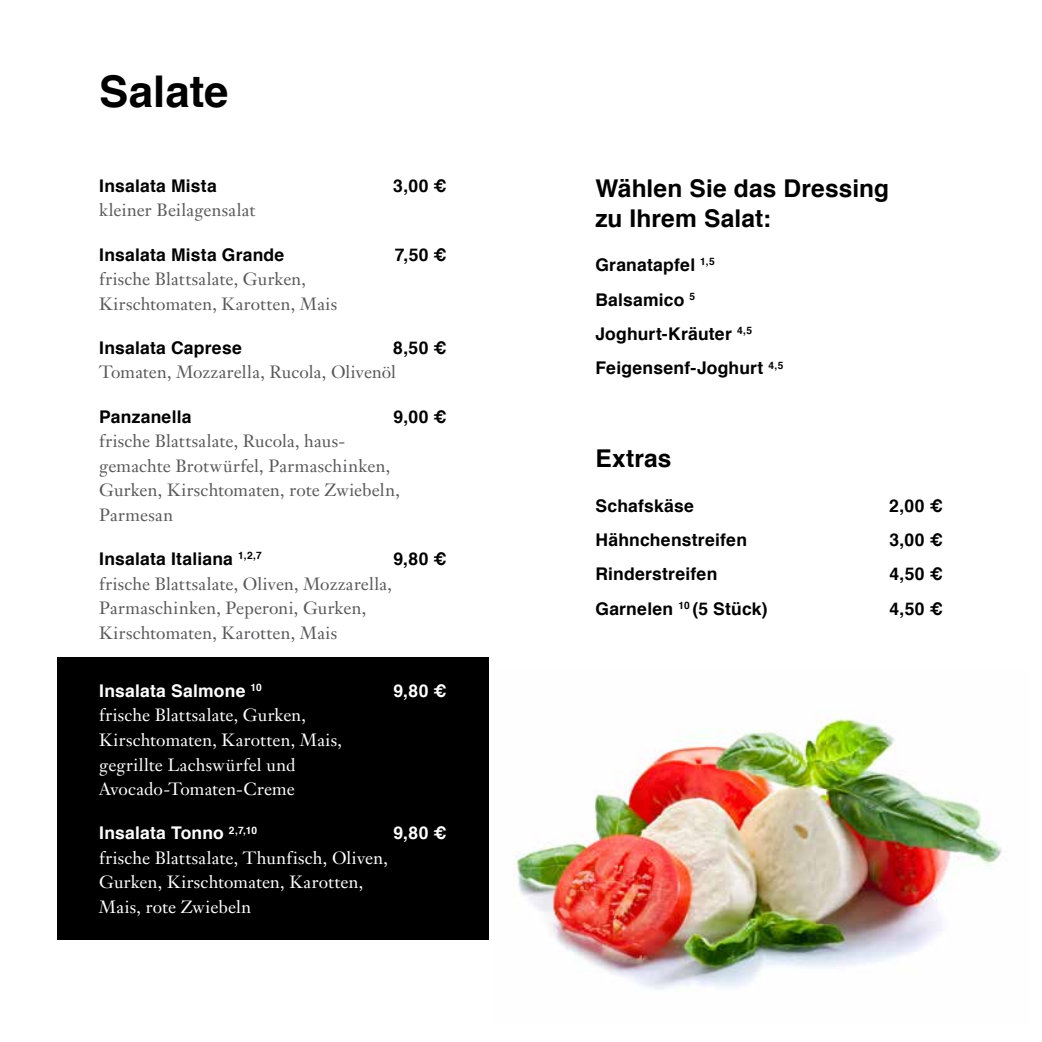
<style>
.page{position:relative;width:1042px;height:1042px;background:#fff}
.page>*{position:absolute;margin:0;border:0;box-sizing:border-box;transform-origin:0 0}
.t1{font:700 43.75px "Helvetica";color:#000}
.t2{font:700 24.5px/29.8px "Helvetica";letter-spacing:.005em;color:#000}
.t3{font:17.5px/24.5px "Janson Text LT Std";letter-spacing:.01em;color:#58585a}
.t4{font:700 17.5px/34.5px "Helvetica";letter-spacing:.015em;color:#000}
.t5{font:17.5px/24.5px "Janson Text LT Std";letter-spacing:.01em;color:#fff}
.t6{font:700 17.5px "Helvetica";letter-spacing:.01em;color:#fff}
</style>
<div class="page">
<img style="left:513px;top:714px;width:489px;height:276px">
<div style="left:57px;top:657px;width:432px;height:283px;background:#000"></div>
<h1 class="t1" style="left:99px;top:57px;width:131px">Salate</h1>
<p class="t4" style="left:99px;top:169px;width:119px">Insalata Mista</p>
<p class="t4" style="left:393px;top:169px;width:55px">3,00 €</p>
<p class="t3" style="left:99px;top:198px;width:158px">kleiner Beilagensalat</p>
<p class="t4" style="left:99px;top:237px;width:187px">Insalata Mista Grande</p>
<p class="t4" style="left:395px;top:237px;width:53px">7,50 €</p>
<p class="t3" style="left:99px;top:267px;width:239px">frische Blattsalate, Gurken,<br>Kirschtomaten, Karotten, Mais</p>
<p class="t4" style="left:99px;top:331px;width:144px">Insalata Caprese</p>
<p class="t4" style="left:393px;top:331px;width:55px">8,50 €</p>
<p class="t3" style="left:99px;top:360px;width:298px">Tomaten, Mozzarella, Rucola, Olivenöl</p>
<p class="t4" style="left:99px;top:400px;width:94px">Panzanella</p>
<p class="t4" style="left:393px;top:400px;width:55px">9,00 €</p>
<p class="t3" style="left:99px;top:429px;width:302px">frische Blattsalate, Rucola, haus&shy;gemachte Brotwürfel, Parmaschinken,<br>Gurken, Kirschtomaten, rote Zwiebeln,<br>Parmesan</p>
<p class="t4" style="left:99px;top:542px;width:164px">Insalata Italiana <sup>1,2,7</sup></p>
<p class="t4" style="left:393px;top:542px;width:55px">9,80 €</p>
<p class="t3" style="left:99px;top:571px;width:294px">frische Blattsalate, Oliven, Mozzarella,<br>Parmaschinken, Peperoni, Gurken,<br>Kirschtomaten, Karotten, Mais</p>
<p class="t6" style="left:99px;top:677px;width:164px">Insalata Salmone <sup>10</sup></p>
<p class="t6" style="left:393px;top:677px;width:55px">9,80 €</p>
<p class="t5" style="left:99px;top:703px;width:244px">frische Blattsalate, Gurken,<br>Kirschtomaten, Karotten, Mais, gegrillte Lachswürfel und<br>Avocado-Tomaten-Creme</p>
<p class="t6" style="left:99px;top:819px;width:159px">Insalata Tonno <sup>2,7,10</sup></p>
<p class="t6" style="left:393px;top:819px;width:55px">9,80 €</p>
<p class="t5" style="left:99px;top:845px;width:290px">frische Blattsalate, Thunfisch, Oliven,<br>Gurken, Kirschtomaten, Karotten,<br>Mais, rote Zwiebeln</p>
<h2 class="t2" style="left:595px;top:174px;width:295px">Wählen Sie das Dressing zu Ihrem Salat:</h2>
<p class="t4" style="left:595px;top:248px;width:190px">Granatapfel <sup>1,5<br></sup>Balsamico <sup>5<br></sup>Joghurt-Kräuter <sup>4,5<br></sup>Feigensenf-Joghurt <sup>4,5</sup></p>
<h2 class="t2" style="left:595px;top:444px;width:78px">Extras</h2>
<p class="t4" style="left:595px;top:488px;width:100px">Schafskäse</p>
<p class="t4" style="left:889px;top:488px;width:55px">2,00 €</p>
<p class="t4" style="left:595px;top:523px;width:153px">Hähnchenstreifen</p>
<p class="t4" style="left:889px;top:523px;width:55px">3,00 €</p>
<p class="t4" style="left:595px;top:557px;width:124px">Rinderstreifen</p>
<p class="t4" style="left:889px;top:557px;width:55px">4,50 €</p>
<p class="t4" style="left:595px;top:592px;width:174px">Garnelen <sup>10</sup> (5 Stück)</p>
<p class="t4" style="left:889px;top:592px;width:55px">4,50 €</p>
</div>
